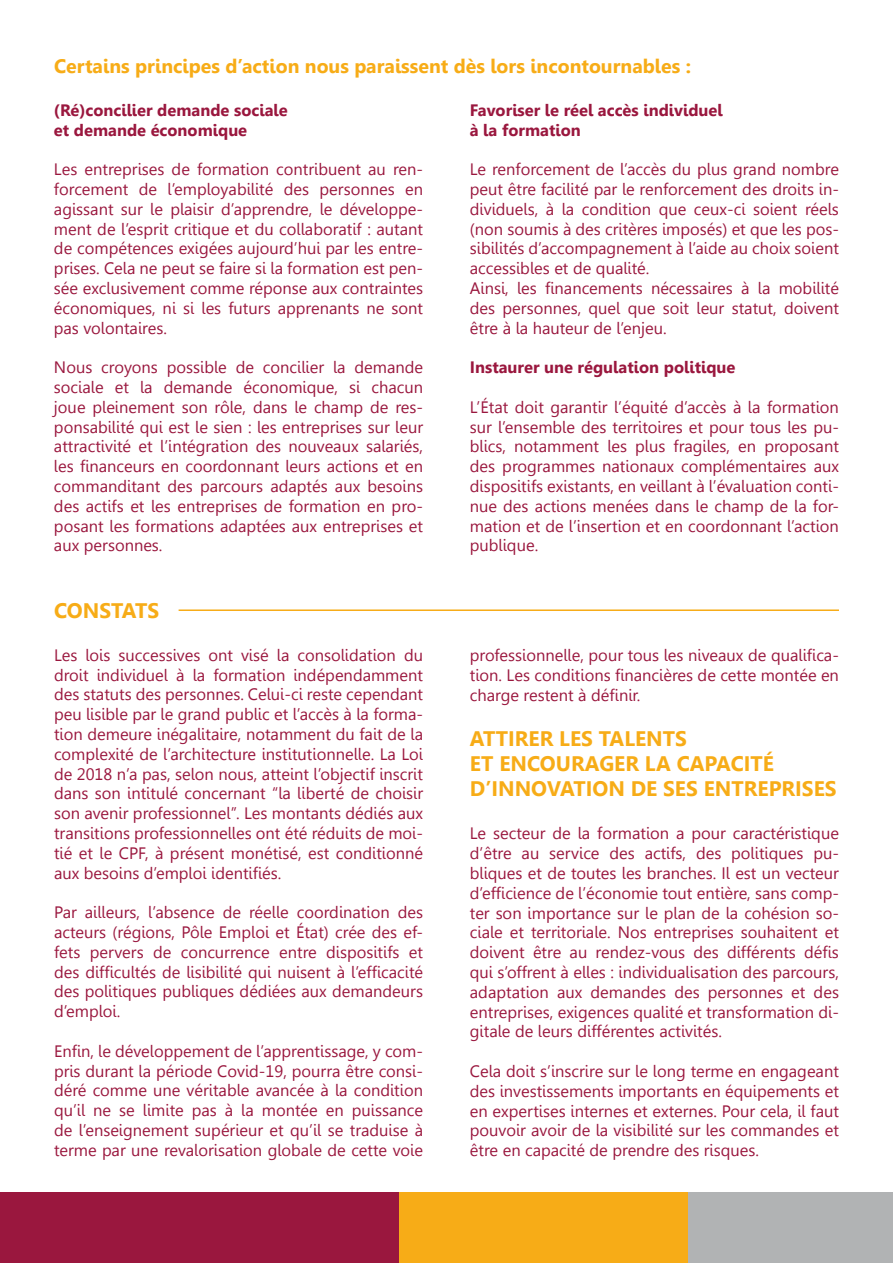
<style>
.page{position:relative;width:893px;height:1263px;background:#fff}
.page>*{position:absolute;margin:0;border:0;box-sizing:border-box;transform-origin:0 0}
.t1{font:700 21px/25.2px "Leelawadee";color:#f7ac17}
.t2{font:700 19.5px "Leelawadee";color:#f7ac17}
.t3{font:16.5px/19.8px "Leelawadee";color:#9a173e;text-align:justify}
.t4{font:700 16.5px/19.8px "Leelawadee";color:#9a173e}
</style>
<div class="page">
<div style="left:0;top:1192px;width:400px;height:71px;background:#9a173e"></div>
<div style="left:400px;top:1192px;width:289px;height:71px;background:#f7ac17"></div>
<div style="left:689px;top:1192px;width:204px;height:71px;background:#b1b3b4"></div>
<hr style="left:179px;top:609px;width:660px;height:2px;background:#f7ac17">
<p class="t2" style="left:54px;top:55px;width:638px">Certains principes d’action nous paraissent dès lors incontournables :</p>
<p class="t4" style="left:470px;top:100px;width:254px">Favoriser le réel accès individuel à la formation</p>
<p class="t3" style="left:470px;top:160px;width:371px;text-align:left">Le renforcement de l’accès du plus grand nombre peut être facilité par le renforcement des droits in&shy;dividuels, à la condition que ceux-ci soient réels (non soumis à des critères imposés) et que les pos&shy;sibilités d’accompagnement à l’aide au choix soient accessibles et de qualité.<br>Ainsi, les financements nécessaires à la mobilité des personnes, quel que soit leur statut, doivent être à la hauteur de l’enjeu.</p>
<p class="t4" style="left:470px;top:358px;width:267px">Instaurer une régulation politique</p>
<p class="t3" style="left:470px;top:397px;width:371px">L’État doit garantir l’équité d’accès à la formation sur l’ensemble des territoires et pour tous les pu&shy;blics, notamment les plus fragiles, en proposant des programmes nationaux complémentaires aux dispositifs existants, en veillant à l’évaluation conti&shy;nue des actions menées dans le champ de la for&shy;mation et de l’insertion et en coordonnant l’action publique.</p>
<p class="t4" style="left:54px;top:100px;width:235px">(Ré)concilier demande sociale et demande économique</p>
<p class="t3" style="left:54px;top:160px;width:371px">Les entreprises de formation contribuent au ren&shy;forcement de l’employabilité des personnes en agissant sur le plaisir d’apprendre, le développe&shy;ment de l’esprit critique et du collaboratif : autant de compétences exigées aujourd’hui par les entre&shy;prises. Cela ne peut se faire si la formation est pen&shy;sée exclusivement comme réponse aux contraintes économiques, ni si les futurs apprenants ne sont pas volontaires.</p>
<p class="t3" style="left:54px;top:358px;width:371px">Nous croyons possible de concilier la demande sociale et la demande économique, si chacun joue pleinement son rôle, dans le champ de res&shy;ponsabilité qui est le sien : les entreprises sur leur attractivité et l’intégration des nouveaux salariés, les financeurs en coordonnant leurs actions et en commanditant des parcours adaptés aux besoins des actifs et les entreprises de formation en pro&shy;posant les formations adaptées aux entreprises et aux personnes.</p>
<p class="t1" style="left:54px;top:598px;width:107px">CONSTATS</p>
<p class="t3" style="left:54px;top:645px;width:371px">Les lois successives ont visé la consolidation du droit individuel à la formation indépendamment des statuts des personnes. Celui-ci reste cependant peu lisible par le grand public et l’accès à la forma&shy;tion demeure inégalitaire, notamment du fait de la complexité de l’architecture institutionnelle. La Loi de 2018 n’a pas, selon nous, atteint l’objectif inscrit dans son intitulé concernant “la liberté de choisir son avenir professionnel”. Les montants dédiés aux transitions professionnelles ont été réduits de moi&shy;tié et le CPF, à présent monétisé, est conditionné aux besoins d’emploi identifiés.</p>
<p class="t3" style="left:54px;top:903px;width:371px">Par ailleurs, l’absence de réelle coordination des acteurs (régions, Pôle Emploi et État) crée des ef&shy;fets pervers de concurrence entre dispositifs et des difficultés de lisibilité qui nuisent à l’efficacité des politiques publiques dédiées aux demandeurs d’emploi.</p>
<p class="t3" style="left:54px;top:1041px;width:371px">Enfin, le développement de l’apprentissage, y com&shy;pris durant la période Covid-19, pourra être consi&shy;déré comme une véritable avancée à la condition qu’il ne se limite pas à la montée en puissance de l’enseignement supérieur et qu’il se traduise à terme par une revalorisation globale de cette voie</p>
<p class="t3" style="left:470px;top:645px;width:371px">professionnelle, pour tous les niveaux de qualifica&shy;tion. Les conditions financières de cette montée en charge restent à définir.</p>
<p class="t1" style="left:470px;top:726px;width:368px">ATTIRER LES TALENTS<br>ET ENCOURAGER LA CAPACITÉ<br>D’INNOVATION DE SES ENTREPRISES</p>
<p class="t3" style="left:470px;top:824px;width:371px">Le secteur de la formation a pour caractéristique d’être au service des actifs, des politiques pu&shy;bliques et de toutes les branches. Il est un vecteur d’efficience de l’économie tout entière, sans comp&shy;ter son importance sur le plan de la cohésion so&shy;ciale et territoriale. Nos entreprises souhaitent et doivent être au rendez-vous des différents défis qui s’offrent à elles : individualisation des parcours, adaptation aux demandes des personnes et des entreprises, exigences qualité et transformation di&shy;gitale de leurs différentes activités.</p>
<p class="t3" style="left:470px;top:1061px;width:371px">Cela doit s’inscrire sur le long terme en engageant des investissements importants en équipements et en expertises internes et externes. Pour cela, il faut pouvoir avoir de la visibilité sur les commandes et être en capacité de prendre des risques.</p>
</div>
